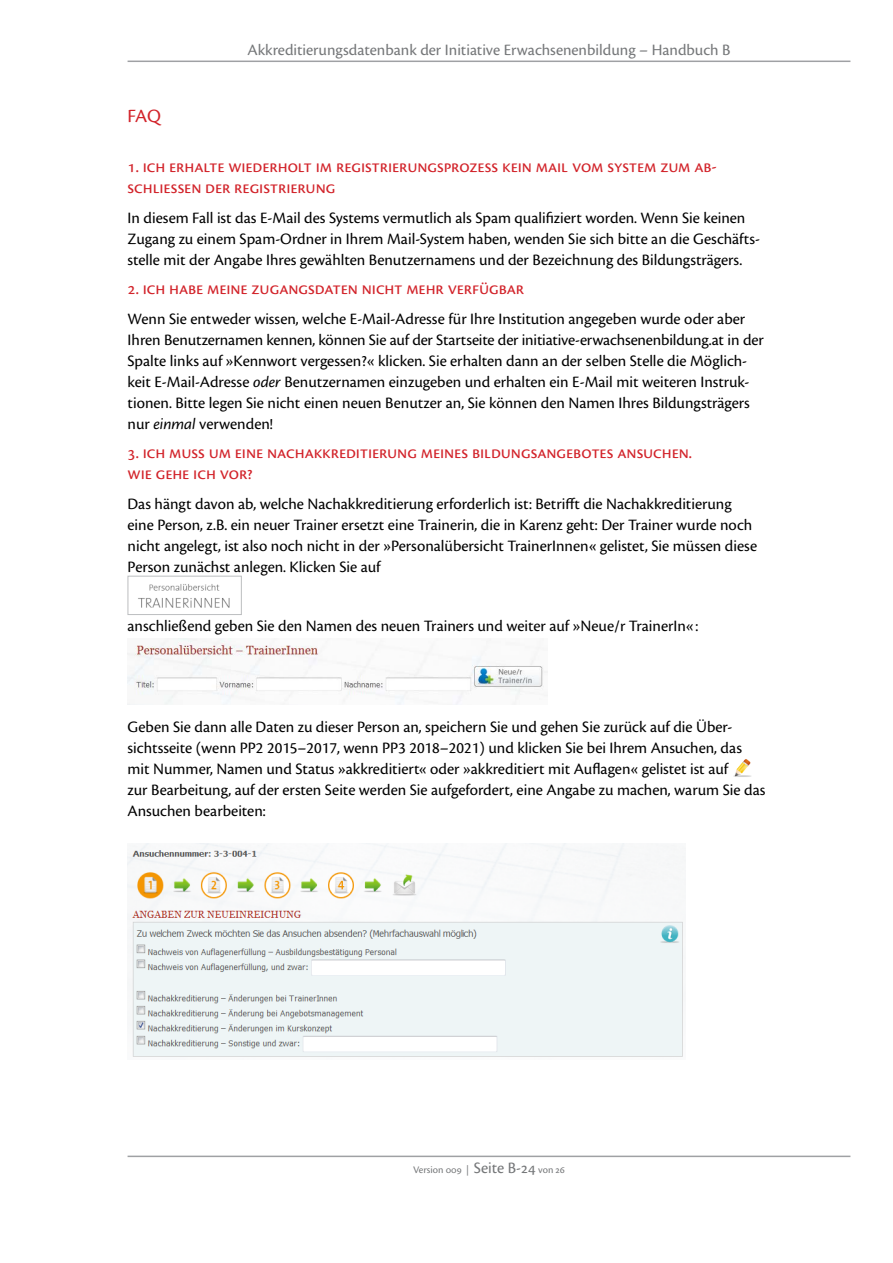
<style>
.page{position:relative;width:893px;height:1263px;background:#fff}
.page>*{position:absolute;margin:0;border:0;box-sizing:border-box;transform-origin:0 0}
.t1{font:19.5px "Cronos Pro";color:#d2232a}
.t2{font:18px/21px "Cronos Pro";letter-spacing:-.005em;color:#d2232a}
.t3{font:16.5px/21px "Cronos Pro";color:#000}
.t4{font:16.5px "Cronos Pro";color:#757779}
.t5{font:10.5px "Cronos Pro";color:#757779}
.s1{font-style:italic}
.s2{font-size:16.5px}
</style>
<div class="page">
<hr style="left:128px;top:61px;width:722px;height:1px;background:#9fa1a4">
<hr style="left:128px;top:1155px;width:722px;height:2px;background:#9fa1a4">
<img style="left:138px;top:584px;width:92px;height:24px">
<div style="left:128px;top:576px;width:114px;height:39px;border:1px solid #bcbec0"></div>
<img style="left:128px;top:639px;width:420px;height:66px">
<img style="left:733px;top:759px;width:18px;height:18px">
<img style="left:128px;top:843px;width:558px;height:214px">
<p class="t4" style="left:247px;top:41px;width:484px">Akkreditierungsdatenbank der Initiative Erwachsenenbildung – Handbuch B</p>
<p class="t1" style="left:128px;top:104px;width:35px">FAQ</p>
<p class="t2" style="left:128px;top:156px;width:591px">1. ich erhalte wiederholt im Registrierungsprozess kein Mail vom System zum Ab&shy;schliessen der Registrierung</p>
<p class="t3" style="left:128px;top:207px;width:634px">In diesem Fall ist das E-Mail des Systems vermutlich als Spam qualifiziert worden. Wenn Sie keinen<br>Zugang zu einem Spam-Ordner in Ihrem Mail-System haben, wenden Sie sich bitte an die Geschäfts&shy;stelle mit der Angabe Ihres gewählten Benutzernamens und der Bezeichnung des Bildungsträgers.</p>
<p class="t2" style="left:128px;top:278px;width:398px">2. ich habe meine zugangsdaten nicht mehr verfügbar</p>
<p class="t3" style="left:128px;top:308px;width:638px">Wenn Sie entweder wissen, welche E-Mail-Adresse für Ihre Institution angegeben wurde oder aber Ihren Benutzernamen kennen, können Sie auf der Startseite der initiative-erwachsenenbildung.at in der Spalte links auf »Kennwort vergessen?« klicken. Sie erhalten dann an der selben Stelle die Möglich&shy;keit E-Mail-Adresse <span class="s1">oder</span> Benutzernamen einzugeben und erhalten ein E-Mail mit weiteren Instruk&shy;tionen. Bitte legen Sie nicht einen neuen Benutzer an, Sie können den Namen Ihres Bildungsträgers nur <span class="s1">einmal</span> verwenden!</p>
<p class="t2" style="left:128px;top:442px;width:566px">3. Ich muss um eine Nachakkreditierung meines Bildungsangebotes ansuchen.<br>Wie gehe ich vor?</p>
<p class="t3" style="left:128px;top:493px;width:631px">Das hängt davon ab, welche Nachakkreditierung erforderlich ist: Betrifft die Nachakkreditierung eine Person, z.B. ein neuer Trainer ersetzt eine Trainerin, die in Karenz geht: Der Trainer wurde noch nicht angelegt, ist also noch nicht in der »Personalübersicht TrainerInnen« gelistet, Sie müssen diese Person zunächst anlegen. Klicken Sie auf</p>
<p class="t3" style="left:128px;top:615px;width:572px">anschließend geben Sie den Namen des neuen Trainers und weiter auf »Neue/r TrainerIn«:</p>
<p class="t3" style="left:128px;top:716px;width:639px">Geben Sie dann alle Daten zu dieser Person an, speichern Sie und gehen Sie zurück auf die Über&shy;sichtsseite (wenn PP2 2015–2017, wenn PP3 2018–2021) und klicken Sie bei Ihrem Ansuchen, das mit Nummer, Namen und Status »akkreditiert« oder »akkreditiert mit Auflagen« gelistet ist auf<br>zur Bearbeitung, auf der ersten Seite werden Sie aufgefordert, eine Angabe zu machen, warum Sie das Ansuchen bearbeiten:</p>
<p class="t5" style="left:413px;top:1163px;width:153px">Version 009 | <span class="s2">Seite B-24</span> von 26</p>
</div>
